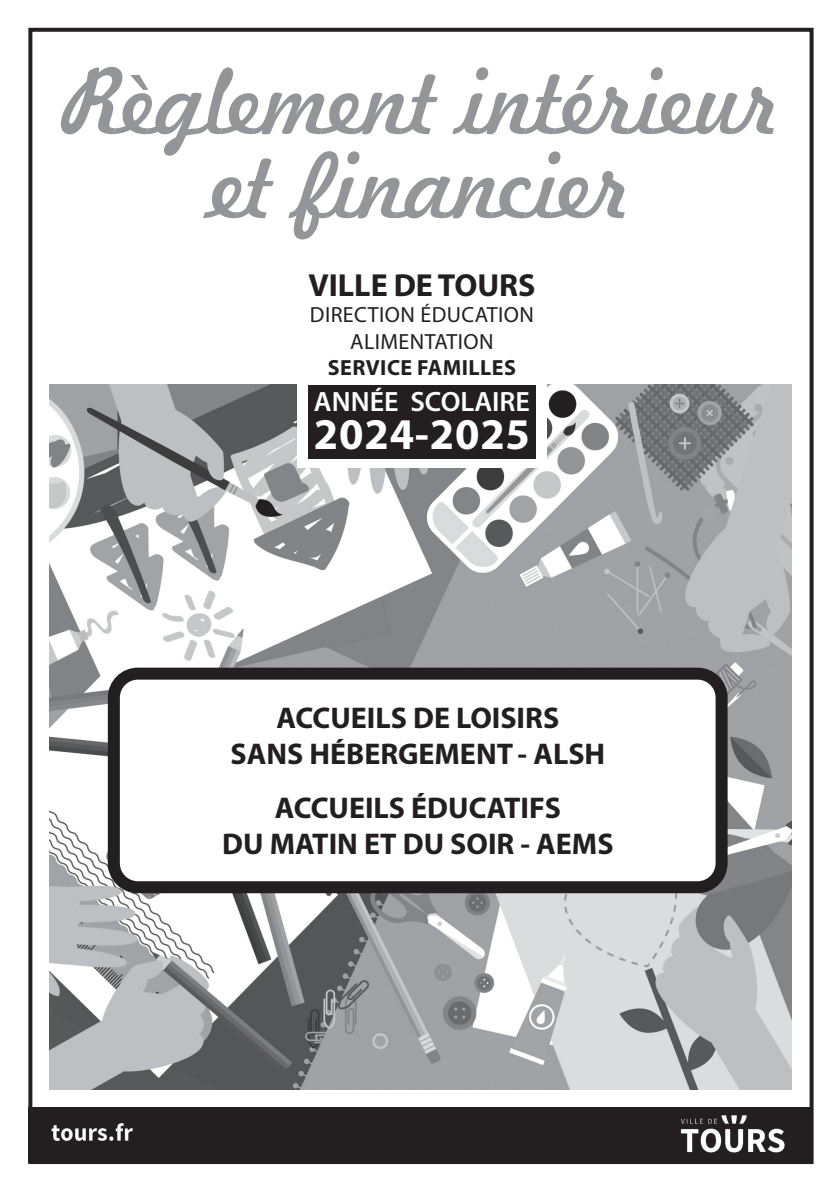
<style>
.page{position:relative;width:840px;height:1191px;background:#fff}
.page>*{position:absolute;margin:0;border:0;box-sizing:border-box;transform-origin:0 0}
.t1{font:88px/84px "Freehand 521 BT Regular C";color:#939598;text-align:center}
.t2{font:700 44px "Myriad Pro";letter-spacing:.02em;color:#fff}
.t3{font:700 32px "Myriad Pro";color:#231f20}
.t4{font:700 30px/36px "Myriad Pro";color:#231f20;text-align:center}
.t5{font:600 28px "Myriad Pro";color:#fff}
.t6{font:22px/26.4px "Myriad Pro";letter-spacing:.02em;color:#231f20;text-align:center}
.t7{font:700 22px "Myriad Pro";letter-spacing:.02em;color:#231f20}
</style>
<div class="page">
<div style="left:33px;top:1107px;width:775px;height:52px;background:#231f20"></div>
<div style="left:28px;top:28px;width:785px;height:1136px;border:4px solid #231f20"></div>
<img style="left:50px;top:385px;width:741px;height:704px">
<div style="left:297px;top:372px;width:249px;height:96px;background:#fff"></div>
<div style="left:308px;top:385px;width:227px;height:73px;background:#231f20"></div>
<div style="left:114px;top:673px;width:607px;height:214px;background:#fff;border-radius:24px"></div>
<div style="left:108px;top:667px;width:619px;height:226px;border:12px solid #231f20;border-radius:24px"></div>
<h1 class="t1" style="left:63px;top:60px;width:719px">Règlement intérieur et financier</h1>
<p class="t3" style="left:308px;top:264px;width:228px">VILLE DE TOURS</p>
<p class="t6" style="left:310px;top:301px;width:225px">DIRECTION ÉDUCATION<br>ALIMENTATION</p>
<p class="t7" style="left:328px;top:353px;width:189px">SERVICE FAMILLES</p>
<p class="t5" style="left:314px;top:383px;width:217px">ANNÉE SCOLAIRE</p>
<h2 class="t2" style="left:314px;top:405px;width:217px">2024-2025</h2>
<p class="t4" style="left:230px;top:699px;width:376px">ACCUEILS DE LOISIRS<br>SANS HÉBERGEMENT - ALSH</p>
<p class="t4" style="left:222px;top:789px;width:392px">ACCUEILS ÉDUCATIFS<br>DU MATIN ET DU SOIR - AEMS</p>
</div>
